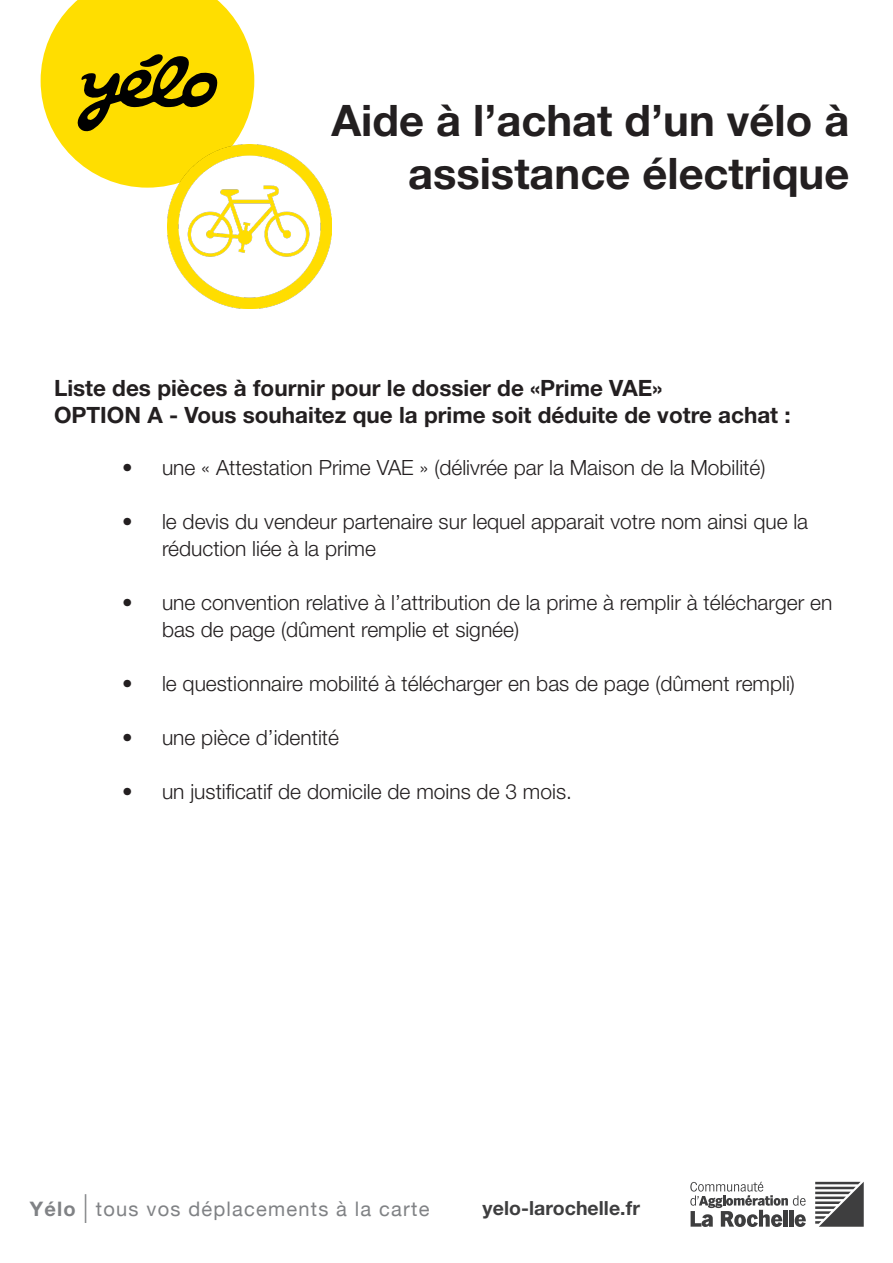
<style>
.page{position:relative;width:893px;height:1263px;background:#fff}
.page>*{position:absolute;margin:0;border:0;box-sizing:border-box;transform-origin:0 0}
.t1{font:700 43.5px/52.2px "Helvetica Neue LT Std";color:#231f20;text-align:right}
.t2{font:700 22.5px/27px "Helvetica Neue LT Std";color:#231f20}
.t3{font:300 21px/27px "Helvetica Neue LT Std";color:#231f20}
.t4{font:20.1px "Helvetica Neue";letter-spacing:.06em;color:#808285}
.t5{font:700 19.5px "Helvetica Neue LT Std";letter-spacing:.005em;color:#3e3e3f}
.s1{font-weight:700}
.s2{font-weight:300;font-size:40.05px}
</style>
<div class="page">
<svg style="left:690px;top:1182px;width:116px;height:45px"></svg>
<svg style="left:815px;top:1182px;width:49px;height:45px"></svg>
<svg style="left:41px;top:0;width:213px;height:188px"></svg>
<img style="left:168px;top:145px;width:164px;height:163px">
<p class="t1" style="left:331px;top:94px;width:519px">Aide à l’achat d’un vélo à assistance électrique</p>
<p class="t2" style="left:54px;top:374px;width:738px">Liste des pièces à fournir pour le dossier de «Prime VAE»<br>OPTION A - Vous souhaitez que la prime soit déduite de votre achat :</p>
<p class="t3" style="left:122px;top:453px;width:645px">• une « Attestation Prime VAE » (délivrée par la Maison de la Mobilité)</p>
<p class="t3" style="left:162px;top:507px;width:648px;text-indent:-40px">• le devis du vendeur partenaire sur lequel apparait votre nom ainsi que la réduction liée à la prime</p>
<p class="t3" style="left:162px;top:588px;width:672px;text-indent:-40px">• une convention relative à l’attribution de la prime à remplir à télécharger en bas de page (dûment remplie et signée)</p>
<p class="t3" style="left:122px;top:669px;width:674px">• le questionnaire mobilité à télécharger en bas de page (dûment rempli)</p>
<p class="t3" style="left:122px;top:723px;width:218px">• une pièce d’identité</p>
<p class="t3" style="left:122px;top:777px;width:451px">• un justificatif de domicile de moins de 3 mois.</p>
<p class="t4" style="left:30px;top:1197px;width:401px"><span class="s1">Yélo</span> <span class="s2">I</span> tous vos déplacements à la carte</p>
<p class="t5" style="left:483px;top:1196px;width:159px">yelo-larochelle.fr</p>
</div>
